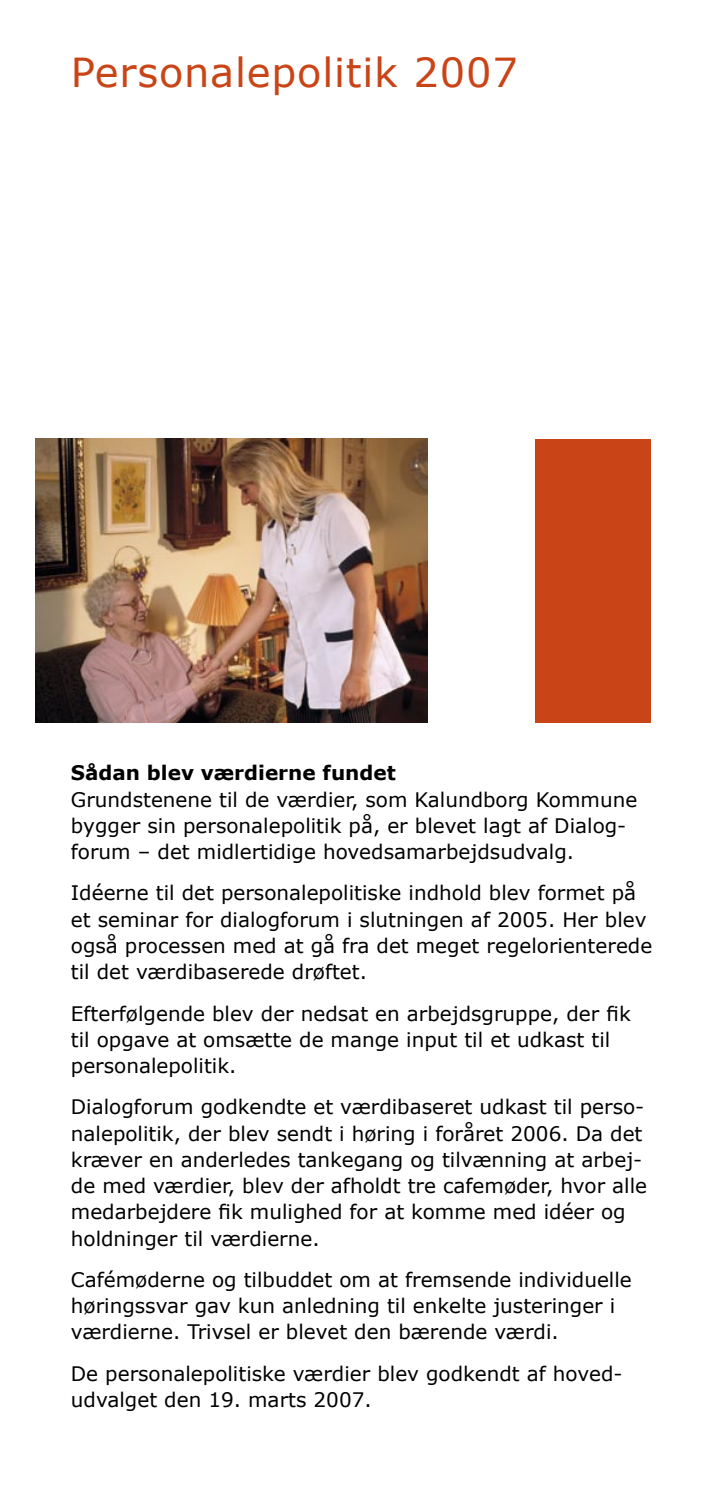
<style>
.page{position:relative;width:709px;height:1489px;background:#fff}
.page>*{position:absolute;margin:0;border:0;box-sizing:border-box;transform-origin:0 0}
.t1{font:40px "Verdana";letter-spacing:.02em;color:#c94416}
.t2{font:20px/26.2px "Verdana";color:#000}
.t3{font:700 20px "Verdana";color:#000}
</style>
<div class="page">
<img style="left:35px;top:439px;width:392px;height:283px">
<div style="left:535px;top:439px;width:116px;height:283px;background:#c94416"></div>
<h1 class="t1" style="left:71px;top:47px;width:448px">Personalepolitik 2007</h1>
<p class="t3" style="left:71px;top:760px;width:326px">Sådan blev værdierne fundet</p>
<p class="t2" style="left:71px;top:785px;width:568px">Grundstenene til de værdier, som Kalundborg Kommune bygger sin personalepolitik på, er blevet lagt af Dialog&shy;forum – det midlertidige hovedsamarbejdsudvalg.</p>
<p class="t2" style="left:71px;top:879px;width:583px">Idéerne til det personalepolitiske indhold blev formet på et seminar for dialogforum i slutningen af 2005. Her blev også processen med at gå fra det meget regelorienterede til det værdibaserede drøftet.</p>
<p class="t2" style="left:71px;top:999px;width:561px">Efterfølgende blev der nedsat en arbejdsgruppe, der fik til opgave at omsætte de mange input til et udkast til personalepolitik.</p>
<p class="t2" style="left:71px;top:1093px;width:578px">Dialogforum godkendte et værdibaseret udkast til perso&shy;nalepolitik, der blev sendt i høring i foråret 2006. Da det kræver en anderledes tankegang og tilvænning at arbej&shy;de med værdier, blev der afholdt tre cafemøder, hvor alle medarbejdere fik mulighed for at komme med idéer og holdninger til værdierne.</p>
<p class="t2" style="left:71px;top:1265px;width:562px">Cafémøderne og tilbuddet om at fremsende individuelle høringssvar gav kun anledning til enkelte justeringer i værdierne. Trivsel er blevet den bærende værdi.</p>
<p class="t2" style="left:71px;top:1359px;width:553px">De personalepolitiske værdier blev godkendt af hoved&shy;udvalget den 19. marts 2007.</p>
</div>
